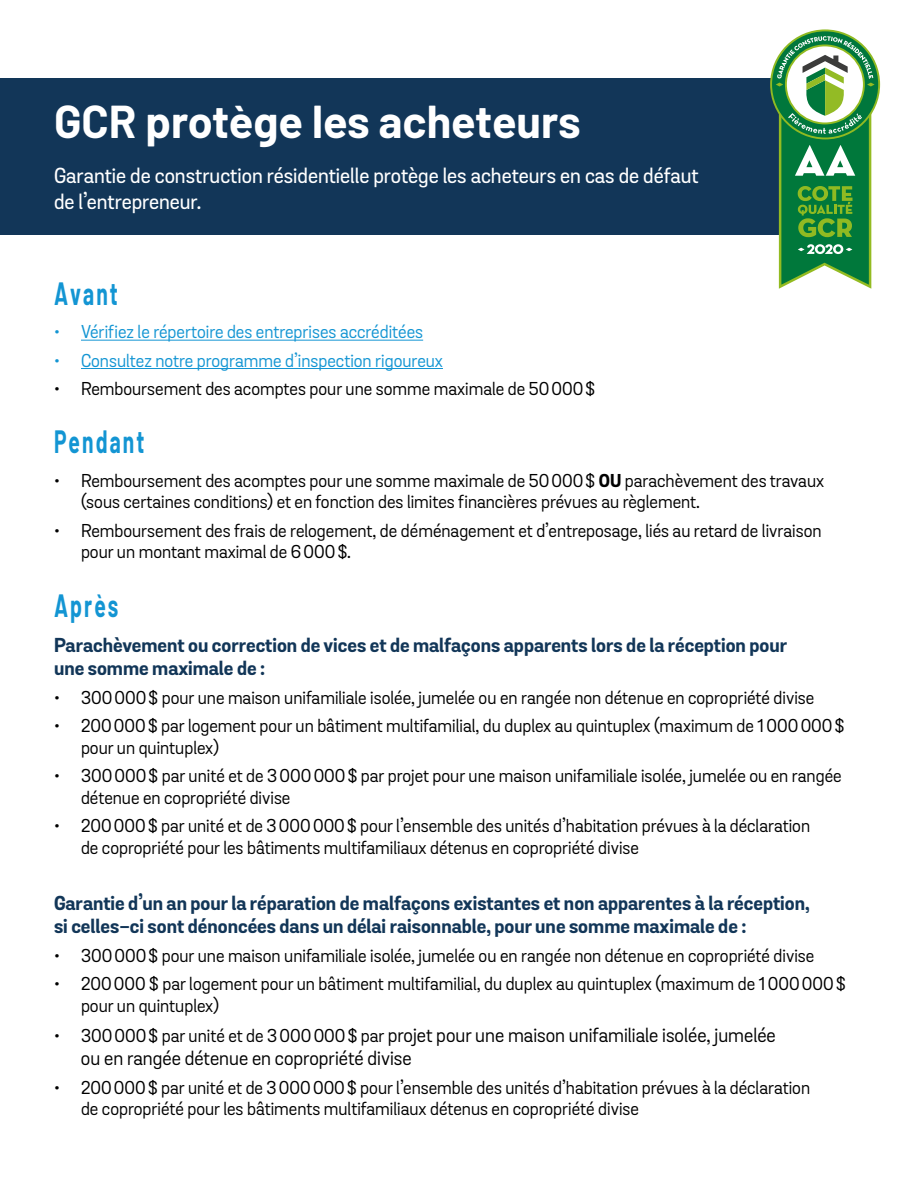
<style>
.page{position:relative;width:918px;height:1188px;background:#fff}
.page>*{position:absolute;margin:0;border:0;box-sizing:border-box;transform-origin:0 0}
.t1{font:700 45px "Barlow";color:#fff}
.t2{font:700 31.5px "Barlow";letter-spacing:.1em;color:#1395d3;scale:.67 1}
.t3{font:500 21px/25.5px "Grota Sans";color:#fff}
.t4{font:700 19.5px/23.4px "Grota Sans";color:#123658}
.t5{font:19.5px/23.4px "Grota Sans";color:#000}
.t6{font:18px/21.6px "Grota Sans";color:#000}
.t7{font:18px "Grota Sans";color:#1395d3}
.s1{font-weight:700}
.s2{font-size:18px}
</style>
<div class="page">
<div style="left:0;top:78px;width:825px;height:156px;background:#123658"></div>
<hr style="left:81px;top:340px;width:342px;height:1px;background:#1395d3">
<hr style="left:81px;top:368px;width:362px;height:1px;background:#1395d3">
<svg style="left:770px;top:29px;width:110px;height:260px"></svg>
<h1 class="t1" style="left:54px;top:88px;width:528px">GCR protège les acheteurs</h1>
<p class="t3" style="left:54px;top:164px;width:646px">Garantie de construction résidentielle protège les acheteurs en cas de défaut de l’entrepreneur.</p>
<h2 class="t2" style="left:54px;top:270px;width:97px">Avant</h2>
<p class="t7" style="left:54px;top:321px;width:371px">• Vérifiez le répertoire des entreprises accréditées</p>
<p class="t7" style="left:54px;top:350px;width:390px">• Consultez notre programme d’inspection rigoureux</p>
<p class="t6" style="left:54px;top:378px;width:543px">• Remboursement des acomptes pour une somme maximale de 50000$</p>
<h2 class="t2" style="left:54px;top:419px;width:137px">Pendant</h2>
<p class="t6" style="left:81px;top:470px;width:745px;text-indent:-27px">• Remboursement des acomptes pour une somme maximale de 50000$ <span class="s1">OU</span> parachèvement des travaux (sous certaines conditions) et en fonction des limites financières prévues au règlement.</p>
<p class="t6" style="left:81px;top:520px;width:742px;text-indent:-27px">• Remboursement des frais de relogement, de déménagement et d’entreposage, liés au retard de livraison pour un montant maximal de 6000$.</p>
<h2 class="t2" style="left:54px;top:582px;width:98px">Après</h2>
<p class="t4" style="left:54px;top:635px;width:735px">Parachèvement ou correction de vices et de malfaçons apparents lors de la réception pour une somme maximale de :</p>
<p class="t6" style="left:54px;top:687px;width:762px">• 300000$ pour une maison unifamiliale isolée, jumelée ou en rangée non détenue en copropriété divise</p>
<p class="t6" style="left:81px;top:716px;width:765px;text-indent:-27px">• 200000$ par logement pour un bâtiment multifamilial, du duplex au quintuplex (maximum de 1 000000$ pour un quintuplex)</p>
<p class="t6" style="left:81px;top:765px;width:762px;text-indent:-27px">• 300000$ par unité et de 3000000$ par projet pour une maison unifamiliale isolée, jumelée ou en rangée détenue en copropriété divise</p>
<p class="t6" style="left:81px;top:815px;width:731px;text-indent:-27px">• 200000$ par unité et de 3000000$ pour l’ensemble des unités d’habitation prévues à la déclaration de copropriété pour les bâtiments multifamiliaux détenus en copropriété divise</p>
<p class="t4" style="left:54px;top:893px;width:757px">Garantie d’un an pour la réparation de malfaçons existantes et non apparentes à la réception, si celles-ci sont dénoncées dans un délai raisonnable, pour une somme maximale de :</p>
<p class="t6" style="left:54px;top:945px;width:762px">• 300000$ pour une maison unifamiliale isolée, jumelée ou en rangée non détenue en copropriété divise</p>
<p class="t6" style="left:81px;top:974px;width:766px;text-indent:-27px">• 200000 $ par logement pour un bâtiment multifamilial, du duplex au quintuplex (maximum de 1 000000$ pour un quintuplex)</p>
<p class="t5" style="left:81px;top:1024px;width:696px;text-indent:-27px"><span class="s2">• 300000$ par unité et de 3000000$ par</span> projet pour une maison unifamiliale isolée, jumelée ou en rangée détenue en copropriété divise</p>
<p class="t6" style="left:81px;top:1077px;width:731px;text-indent:-27px">• 200000$ par unité et de 3000000$ pour l’ensemble des unités d’habitation prévues à la déclaration de copropriété pour les bâtiments multifamiliaux détenus en copropriété divise</p>
</div>
